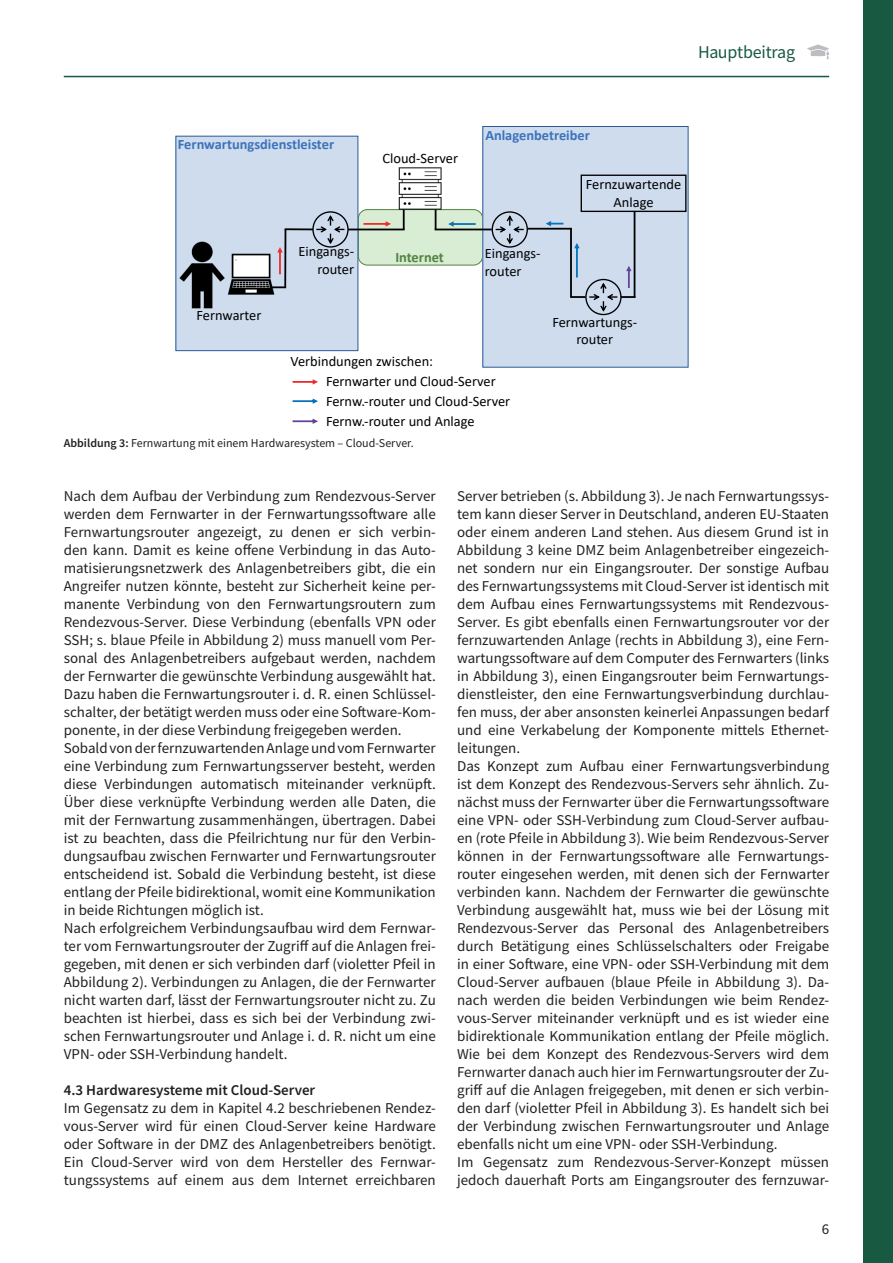
<style>
.page{position:relative;width:893px;height:1263px;background:#fff}
.page>*{position:absolute;margin:0;border:0;box-sizing:border-box;transform-origin:0 0}
.t1{font:18px "Source Sans Pro";letter-spacing:-.01em;color:#185a41}
.t2{font:15px/18px "Source Sans Pro";color:#231f20}
.t3{font:600 15px "Source Sans Pro";color:#231f20}
.t4{font:14.4px/17.4px "Calibri";color:#000001}
.t5{font:700 14.4px "Calibri";color:#3d73ba}
.t6{font:700 14.4px "Calibri";color:#528340}
.t7{font:12px "Source Sans Pro";color:#231f20}
.s1{font-weight:600}
</style>
<div class="page">
<hr style="left:64px;top:76px;width:765px;height:1px;background:#185a41">
<svg style="left:807px;top:44px;width:22px;height:12px"></svg>
<div style="left:863px;top:0;width:30px;height:1263px;background:#185a41"></div>
<div style="left:358px;top:210px;width:125px;height:55px;background:#d9ecd4;border-radius:9px"></div>
<div style="left:358px;top:209px;width:125px;height:56px;border:1px solid #528340;border-radius:9px"></div>
<div style="left:176px;top:136px;width:182px;height:215px;background:#cedcee"></div>
<div style="left:176px;top:136px;width:182px;height:215px;border:1px solid #2a5b96"></div>
<img style="left:179px;top:241px;width:46px;height:68px">
<hr style="left:285px;top:228px;width:28px;height:2px;background:#000001">
<hr style="left:284px;top:229px;width:2px;height:58px;background:#000001">
<svg style="left:274px;top:286px;width:12px;height:2px"></svg>
<div style="left:483px;top:126px;width:205px;height:241px;background:#cedcee"></div>
<div style="left:482px;top:126px;width:206px;height:241px;border:1px solid #2a5b96"></div>
<hr style="left:528px;top:228px;width:44px;height:2px;background:#000001">
<hr style="left:570px;top:229px;width:2px;height:69px;background:#000001">
<hr style="left:634px;top:211px;width:1px;height:87px;background:#000001">
<hr style="left:348px;top:229px;width:57px;height:1px;background:#000001">
<hr style="left:435px;top:229px;width:57px;height:1px;background:#000001">
<svg style="left:403px;top:211px;width:2px;height:18px"></svg>
<svg style="left:435px;top:211px;width:1px;height:18px"></svg>
<img style="left:227px;top:253px;width:47px;height:42px">
<svg style="left:277px;top:247px;width:6px;height:27px"></svg>
<svg style="left:363px;top:221px;width:28px;height:6px"></svg>
<svg style="left:448px;top:221px;width:28px;height:6px"></svg>
<img style="left:397px;top:167px;width:45px;height:44px">
<svg style="left:546px;top:221px;width:17px;height:5px"></svg>
<svg style="left:293px;top:379px;width:25px;height:6px"></svg>
<svg style="left:293px;top:398px;width:25px;height:6px"></svg>
<div style="left:585px;top:279px;width:37px;height:36px;border:1px solid #000001;border-radius:50%"></div>
<div style="left:312px;top:211px;width:37px;height:37px;border:1px solid #000001;border-radius:50%"></div>
<svg style="left:316px;top:215px;width:28px;height:29px"></svg>
<div style="left:492px;top:211px;width:36px;height:37px;border:1px solid #000001;border-radius:50%"></div>
<svg style="left:496px;top:215px;width:28px;height:29px"></svg>
<svg style="left:571px;top:243px;width:63px;height:69px"></svg>
<div style="left:581px;top:175px;width:105px;height:37px;border:1px solid #000001"></div>
<svg style="left:293px;top:419px;width:25px;height:5px"></svg>
<p class="t1" style="left:698px;top:41px;width:98px">Hauptbeitrag</p>
<p class="t5" style="left:178px;top:134px;width:158px">Fernwartungsdienstleister</p>
<p class="t4" style="left:382px;top:149px;width:77px">Cloud-Server</p>
<p class="t4" style="left:196px;top:306px;width:66px">Fernwarter</p>
<p class="t4" style="left:298px;top:243px;width:57px;text-align:right">Eingangs&shy;router</p>
<p class="t6" style="left:395px;top:247px;width:50px">Internet</p>
<p class="t4" style="left:291px;top:352px;width:144px">Verbindungen zwischen:</p>
<p class="t5" style="left:485px;top:125px;width:106px">Anlagenbetreiber</p>
<p class="t4" style="left:485px;top:244px;width:57px">Eingangs&shy;router</p>
<p class="t4" style="left:586px;top:175px;width:97px;text-align:center">Fernzuwartende<br>Anlage</p>
<p class="t4" style="left:552px;top:313px;width:86px;text-align:center">Fernwartungs&shy;router</p>
<p class="t4" style="left:326px;top:371px;width:186px;line-height:19.5px">Fernwarter und Cloud-Server<br>Fernw.-router und Cloud-Server</p>
<p class="t4" style="left:326px;top:412px;width:150px">Fernw.-router und Anlage</p>
<p class="t7" style="left:64px;top:436px;width:351px"><span class="s1">Abbildung 3:</span> Fernwartung mit einem Hardwaresystem – Cloud-Server.</p>
<p class="t2" style="left:64px;top:487px;width:374px">Nach dem Aufbau der Verbindung zum Rendezvous-Server werden dem Fernwarter in der Fernwartungssoftware alle Fernwartungsrouter angezeigt, zu denen er sich verbin&shy;den kann. Damit es keine offene Verbindung in das Auto&shy;matisierungsnetzwerk des Anlagenbetreibers gibt, die ein Angreifer nutzen könnte, besteht zur Sicherheit keine per&shy;manente Verbindung von den Fernwartungsroutern zum Rendezvous-Server. Diese Verbindung (ebenfalls VPN oder SSH; s. blaue Pfeile in Abbildung 2) muss manuell vom Per&shy;sonal des Anlagenbetreibers aufgebaut werden, nachdem der Fernwarter die gewünschte Verbindung ausgewählt hat.<br>Dazu haben die Fernwartungsrouter i. d. R. einen Schlüssel&shy;schalter, der betätigt werden muss oder eine Software-Kom&shy;ponente, in der diese Verbindung freigegeben werden.<br>Sobald von der fernzuwartenden Anlage und vom Fernwarter eine Verbindung zum Fernwartungsserver besteht, werden diese Verbindungen automatisch miteinander verknüpft.<br>Über diese verknüpfte Verbindung werden alle Daten, die mit der Fernwartung zusammenhängen, übertragen. Dabei ist zu beachten, dass die Pfeilrichtung nur für den Verbin&shy;dungsaufbau zwischen Fernwarter und Fernwartungsrouter entscheidend ist. Sobald die Verbindung besteht, ist diese entlang der Pfeile bidirektional, womit eine Kommunikation in beide Richtungen möglich ist.<br>Nach erfolgreichem Verbindungsaufbau wird dem Fernwar&shy;ter vom Fernwartungsrouter der Zugriff auf die Anlagen frei&shy;gegeben, mit denen er sich verbinden darf (violetter Pfeil in Abbildung 2). Verbindungen zu Anlagen, die der Fernwarter nicht warten darf, lässt der Fernwartungsrouter nicht zu. Zu beachten ist hierbei, dass es sich bei der Verbindung zwi&shy;schen Fernwartungsrouter und Anlage i. d. R. nicht um eine VPN- oder SSH-Verbindung handelt.</p>
<p class="t3" style="left:64px;top:1080px;width:253px">4.3 Hardwaresysteme mit Cloud-Server</p>
<p class="t2" style="left:64px;top:1099px;width:374px;text-align:justify">Im Gegensatz zu dem in Kapitel 4.2 beschriebenen Rendez&shy;vous-Server wird für einen Cloud-Server keine Hardware oder Software in der DMZ des Anlagenbetreibers benötigt.<br>Ein Cloud-Server wird von dem Hersteller des Fernwar&shy;tungssystems auf einem aus dem Internet erreichbaren</p>
<p class="t2" style="left:457px;top:487px;width:374px">Server betrieben (s. Abbildung 3). Je nach Fernwartungssys&shy;tem kann dieser Server in Deutschland, anderen EU-Staaten oder einem anderen Land stehen. Aus diesem Grund ist in Abbildung 3 keine DMZ beim Anlagenbetreiber eingezeich&shy;net sondern nur ein Eingangsrouter. Der sonstige Aufbau des Fernwartungssystems mit Cloud-Server ist identisch mit dem Aufbau eines Fernwartungssystems mit Rendezvous-Server. Es gibt ebenfalls einen Fernwartungsrouter vor der fernzuwartenden Anlage (rechts in Abbildung 3), eine Fern&shy;wartungssoftware auf dem Computer des Fernwarters (links in Abbildung 3), einen Eingangsrouter beim Fernwartungs&shy;dienstleister, den eine Fernwartungsverbindung durchlau&shy;fen muss, der aber ansonsten keinerlei Anpassungen bedarf und eine Verkabelung der Komponente mittels Ethernet&shy;leitungen.<br>Das Konzept zum Aufbau einer Fernwartungsverbindung ist dem Konzept des Rendezvous-Servers sehr ähnlich. Zu&shy;nächst muss der Fernwarter über die Fernwartungssoftware eine VPN- oder SSH-Verbindung zum Cloud-Server aufbau&shy;en (rote Pfeile in Abbildung 3). Wie beim Rendezvous-Server können in der Fernwartungssoftware alle Fernwartungs&shy;router eingesehen werden, mit denen sich der Fernwarter verbinden kann. Nachdem der Fernwarter die gewünschte Verbindung ausgewählt hat, muss wie bei der Lösung mit Rendezvous-Server das Personal des Anlagenbetreibers durch Betätigung eines Schlüsselschalters oder Freigabe in einer Software, eine VPN- oder SSH-Verbindung mit dem Cloud-Server aufbauen (blaue Pfeile in Abbildung 3). Da&shy;nach werden die beiden Verbindungen wie beim Rendez&shy;vous-Server miteinander verknüpft und es ist wieder eine bidirektionale Kommunikation entlang der Pfeile möglich.<br>Wie bei dem Konzept des Rendezvous-Servers wird dem Fernwarter danach auch hier im Fernwartungsrouter der Zu&shy;griff auf die Anlagen freigegeben, mit denen er sich verbin&shy;den darf (violetter Pfeil in Abbildung 3). Es handelt sich bei der Verbindung zwischen Fernwartungsrouter und Anlage ebenfalls nicht um eine VPN- oder SSH-Verbindung.<br>Im Gegensatz zum Rendezvous-Server-Konzept müssen jedoch dauerhaft Ports am Eingangsrouter des fernzuwar-</p>
<p class="t2" style="left:822px;top:1220px;width:9px">6</p>
</div>
